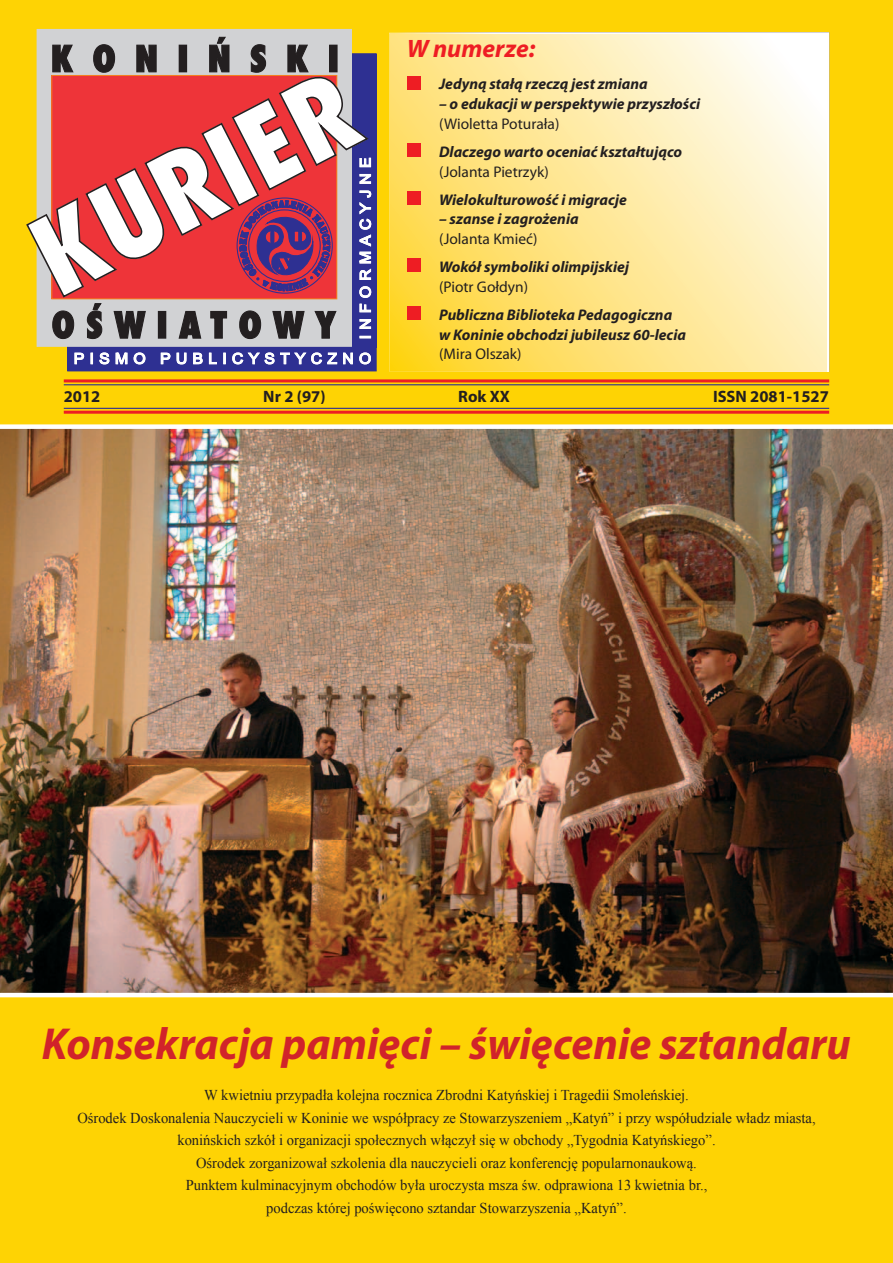
<style>
.page{position:relative;width:893px;height:1263px;background:#fed304}
.page>*{position:absolute;margin:0;border:0;box-sizing:border-box;transform-origin:0 0}
.t1{font:italic 700 45px "Myriad Pro";color:#d1232a}
.t2{font:italic 700 25.2px "Myriad Pro";color:#ee1d23}
.t3{font:700 16.5px "Myriad Pro";color:#231f20}
.t4{font:italic 700 15.45px/19.6px "Myriad Pro";color:#231f20}
.t5{font:15.45px "Myriad Pro";color:#231f20}
.t6{font:15px/22.5px "Times New Roman";color:#231f20;text-align:center}
</style>
<div class="page">
<img style="left:0;top:424px;width:893px;height:573px">
<hr style="left:64px;top:379px;width:765px;height:3px;background:#ee1d23">
<hr style="left:64px;top:411px;width:765px;height:3px;background:#ee1d23">
<hr style="left:64px;top:384px;width:765px;height:1px;background:#2e3092">
<hr style="left:64px;top:408px;width:765px;height:1px;background:#2e3092">
<svg style="left:390px;top:32px;width:439px;height:340px;background:#fee89c"></svg>
<div style="left:68px;top:341px;width:308px;height:30px;background:#2e3092"></div>
<div style="left:345px;top:54px;width:31px;height:293px;background:#2e3092"></div>
<svg style="left:74px;top:352px;width:297px;height:13px"></svg>
<svg style="left:26px;top:36px;width:345px;height:309px;background:#c77e81"></svg>
<h2 class="t2" style="left:407px;top:32px;width:130px">W numerze:</h2>
<p class="t4" style="left:439px;top:74px;width:210px">Jedyną stałą rzeczą jest zmiana</p>
<p class="t4" style="left:439px;top:94px;width:263px">– o edukacji w perspektywie przyszłości</p>
<p class="t5" style="left:439px;top:114px;width:122px">(Wioletta Poturała)</p>
<p class="t4" style="left:439px;top:141px;width:245px">Dlaczego warto oceniać kształtująco</p>
<p class="t5" style="left:439px;top:162px;width:111px">(Jolanta Pietrzyk)</p>
<p class="t4" style="left:439px;top:189px;width:189px">Wielokulturowość i migracje</p>
<p class="t4" style="left:439px;top:209px;width:141px">– szanse i zagrożenia</p>
<p class="t5" style="left:439px;top:229px;width:100px">(Jolanta Kmieć)</p>
<p class="t4" style="left:439px;top:257px;width:191px">Wokół symboliki olimpijskiej</p>
<p class="t5" style="left:439px;top:277px;width:91px">(Piotr Gołdyn)</p>
<p class="t4" style="left:439px;top:305px;width:248px">Publiczna Biblioteka Pedagogiczna w Koninie obchodzi jubileusz 60-lecia</p>
<p class="t5" style="left:439px;top:345px;width:84px">(Mira Olszak)</p>
<p class="t3" style="left:64px;top:385px;width:38px">2012</p>
<p class="t3" style="left:263px;top:385px;width:64px">Nr 2 (97)</p>
<p class="t3" style="left:458px;top:385px;width:53px">Rok XX</p>
<p class="t3" style="left:713px;top:385px;width:117px">ISSN 2081-1527</p>
<h1 class="t1" style="left:42px;top:1014px;width:810px">Konsekracja pamięci – święcenie sztandaru</h1>
<p class="t6" style="left:77px;top:1083px;width:740px">W kwietniu przypadła kolejna rocznica Zbrodni Katyńskiej i Tragedii Smoleńskiej.<br>Ośrodek Doskonalenia Nauczycieli w Koninie we współpracy ze Stowarzyszeniem „Katyń” i przy współudziale władz miasta, konińskich szkół i organizacji społecznych włączył się w obchody „Tygodnia Katyńskiego”.<br>Ośrodek zorganizował szkolenia dla nauczycieli oraz konferencję popularnonaukową.<br>Punktem kulminacyjnym obchodów była uroczysta msza św. odprawiona 13 kwietnia br.,<br>podczas której poświęcono sztandar Stowarzyszenia „Katyń”.</p>
</div>
